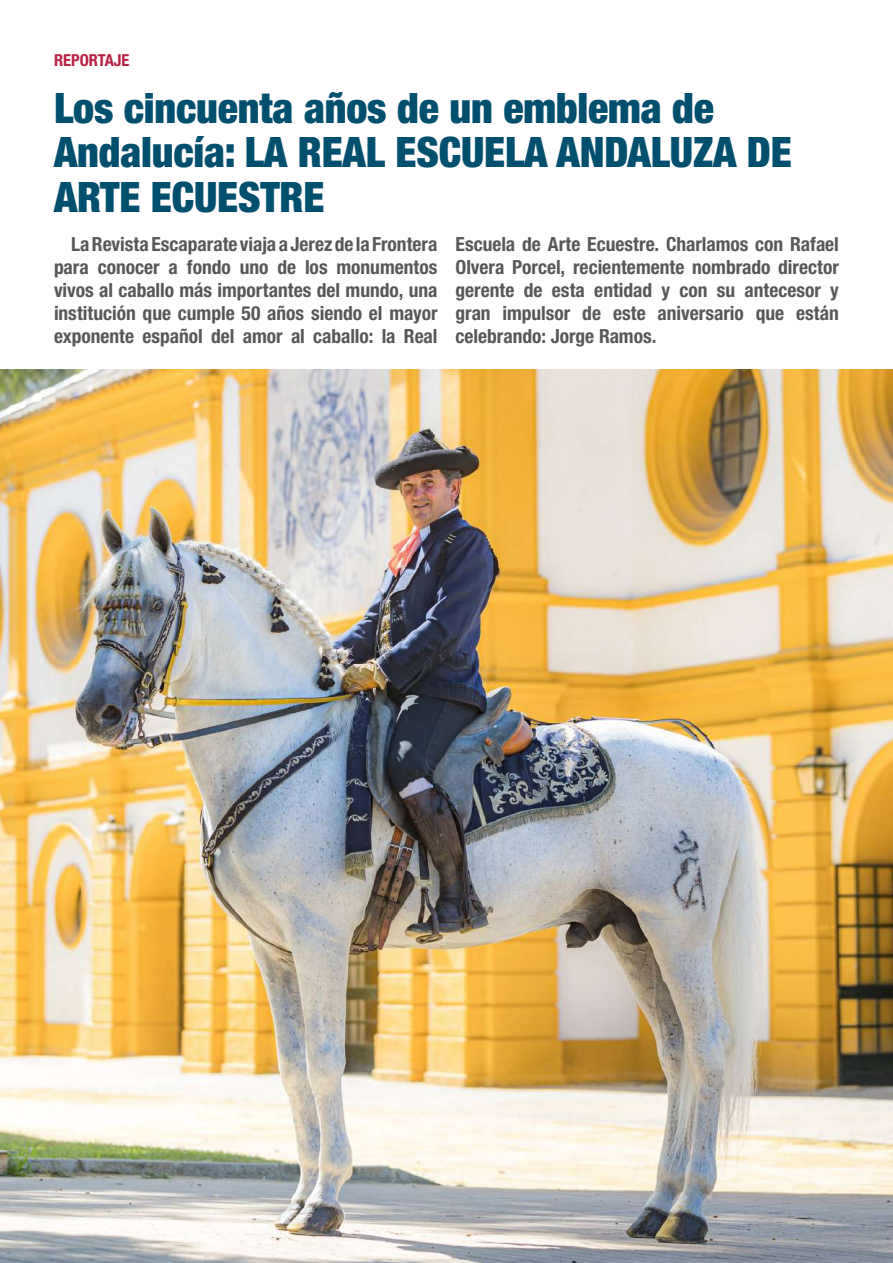
<style>
.page{position:relative;width:893px;height:1263px;background:#fff}
.page>*{position:absolute;margin:0;border:0;box-sizing:border-box;transform-origin:0 0}
.t1{font:900 condensed 42px/44.4px "Helvetica Neue LT Std";letter-spacing:-.005em;color:#014f6e}
.t2{font:700 condensed 19.5px/23px "Helvetica Neue LT Std";color:#57585a;text-align:justify}
.t3{font:700 condensed 16.5px "Helvetica Neue LT Std";color:#b91f42}
</style>
<div class="page">
<img style="left:0;top:370px;width:893px;height:893px">
<p class="t3" style="left:54px;top:50px;width:77px">REPORTAJE</p>
<h1 class="t1" style="left:54px;top:85px;width:739px">Los cincuenta años de un emblema de<br>Andalucía: LA REAL ESCUELA ANDALUZA DE<br>ARTE ECUESTRE</h1>
<p class="t2" style="left:54px;top:233px;width:385px;text-indent:17px">La Revista Escaparate viaja a Jerez de la Frontera para conocer a fondo uno de los monumentos vivos al caballo más importantes del mundo, una institución que cumple 50 años siendo el mayor exponente español del amor al caballo: la Real</p>
<p class="t2" style="left:455px;top:233px;width:385px">Escuela de Arte Ecuestre. Charlamos con Rafael Olvera Porcel, recientemente nombrado director gerente de esta entidad y con su antecesor y gran impulsor de este aniversario que están celebrando: Jorge Ramos.</p>
</div>
